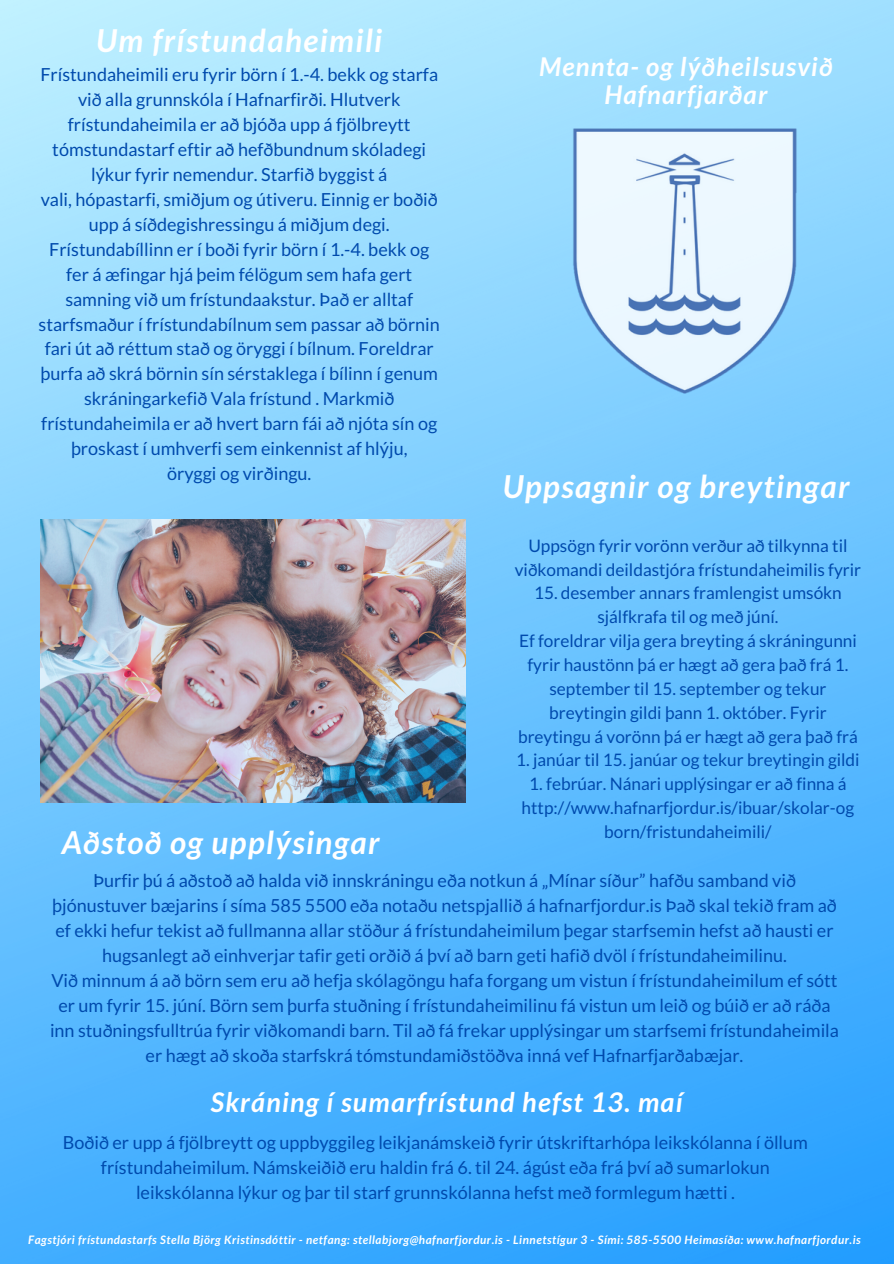
<style>
.page{position:relative;width:894px;height:1264px;background:#fff}
.page>*{position:absolute;margin:0;border:0;box-sizing:border-box;transform-origin:0 0}
.t1{font:italic 700 31.5px "Lato";letter-spacing:.045em;color:#fff}
.t2{font:italic 700 27px "Lato";letter-spacing:.045em;color:#fff}
.t3{font:italic 700 25.8px/27.9px "Lato";letter-spacing:.045em;color:#fff;text-align:center}
.t4{font:18px/24.9px "Lato";color:#004aad;text-align:center}
.t5{font:17.25px/23.9px "Lato";color:#004aad;text-align:center}
.t6{font:italic 700 11.7px "Lato";letter-spacing:.045em;color:#fff}
</style>
<div class="page">
<img style="left:0;top:0;width:893px;height:1263px">
<img style="left:566px;top:123px;width:239px;height:278px">
<img style="left:40px;top:519px;width:425px;height:283px">
<h1 class="t1" style="left:96px;top:21px;width:287px">Um frístundaheimili</h1>
<p class="t4" style="left:39px;top:62px;width:402px">Frístundaheimili eru fyrir börn í 1.-4. bekk og starfa við alla grunnskóla í Hafnarfirði. Hlutverk frístundaheimila er að bjóða upp á fjölbreytt tómstundastarf eftir að hefðbundnum skóladegi lýkur fyrir nemendur. Starfið byggist á<br>vali, hópastarfi, smiðjum og útiveru. Einnig er boðið upp á síðdegishressingu á miðjum degi.<br>Frístundabíllinn er í boði fyrir börn í 1.-4. bekk og fer á æfingar hjá þeim félögum sem hafa gert samning við um frístundaakstur. Það er alltaf starfsmaður í frístundabílnum sem passar að börnin fari út að réttum stað og öryggi í bílnum. Foreldrar þurfa að skrá börnin sín sérstaklega í bílinn í genum skráningarkefið Vala frístund . Markmið frístundaheimila er að hvert barn fái að njóta sín og þroskast í umhverfi sem einkennist af hlýju,<br>öryggi og virðingu.</p>
<h3 class="t3" style="left:539px;top:52px;width:295px">Mennta- og lýðheilsusvið<br>Hafnarfjarðar</h3>
<h1 class="t1" style="left:502px;top:467px;width:348px">Uppsagnir og breytingar</h1>
<p class="t5" style="left:514px;top:533px;width:348px">Uppsögn fyrir vorönn verður að tilkynna til viðkomandi deildastjóra frístundaheimilis fyrir</p>
<p class="t5" style="left:518px;top:581px;width:341px">15. desember annars framlengist umsókn sjálfkrafa til og með júní.<br>Ef foreldrar vilja gera breyting á skráningunni fyrir haustönn þá er hægt að gera það frá 1. september til 15. september og tekur breytingin gildi þann 1. október. Fyrir breytingu á vorönn þá er hægt að gera það frá</p>
<p class="t5" style="left:516px;top:748px;width:345px">1. janúar til 15. janúar og tekur breytingin gildi</p>
<p class="t5" style="left:521px;top:771px;width:334px">1. febrúar. Nánari upplýsingar er að finna á http://www.hafnarfjordur.is/ibuar/skolar-og born/fristundaheimili/</p>
<h1 class="t1" style="left:62px;top:822px;width:319px">Aðstoð og upplýsingar</h1>
<p class="t4" style="left:50px;top:867px;width:790px">Þurfir þú á aðstoð að halda við innskráningu eða notkun á „Mínar síður” hafðu samband við þjónustuver bæjarins í síma 585 5500 eða notaðu netspjallið á hafnarfjordur.is Það skal tekið fram að ef ekki hefur tekist að fullmanna allar stöður á frístundaheimilum þegar starfsemin hefst að hausti er hugsanlegt að einhverjar tafir geti orðið á því að barn geti hafið dvöl í frístundaheimilinu.<br>Við minnum á að börn sem eru að hefja skólagöngu hafa forgang um vistun í frístundaheimilum ef sótt er um fyrir 15. júní. Börn sem þurfa stuðning í frístundaheimilinu fá vistun um leið og búið er að ráða inn stuðningsfulltrúa fyrir viðkomandi barn. Til að fá frekar upplýsingar um starfsemi frístundaheimila er hægt að skoða starfskrá tómstundamiðstöðva inná vef Hafnarfjarðabæjar.</p>
<h2 class="t2" style="left:211px;top:1085px;width:473px">Skráning í sumarfrístund hefst 13. maí</h2>
<p class="t4" style="left:63px;top:1129px;width:746px">Boðið er upp á fjölbreytt og uppbyggileg leikjanámskeið fyrir útskriftarhópa leikskólanna í öllum frístundaheimilum. Námskeiðið eru haldin frá 6. til 24. ágúst eða frá því að sumarlokun leikskólanna lýkur og þar til starf grunnskólanna hefst með formlegum hætti .</p>
<p class="t6" style="left:28px;top:1232px;width:833px">Fagstjóri frístundastarfs Stella Björg Kristinsdóttir - netfang: stellabjorg@hafnarfjordur.is - Linnetstígur 3 - Sími: 585-5500 Heimasíða: www.hafnarfjordur.is</p>
</div>
